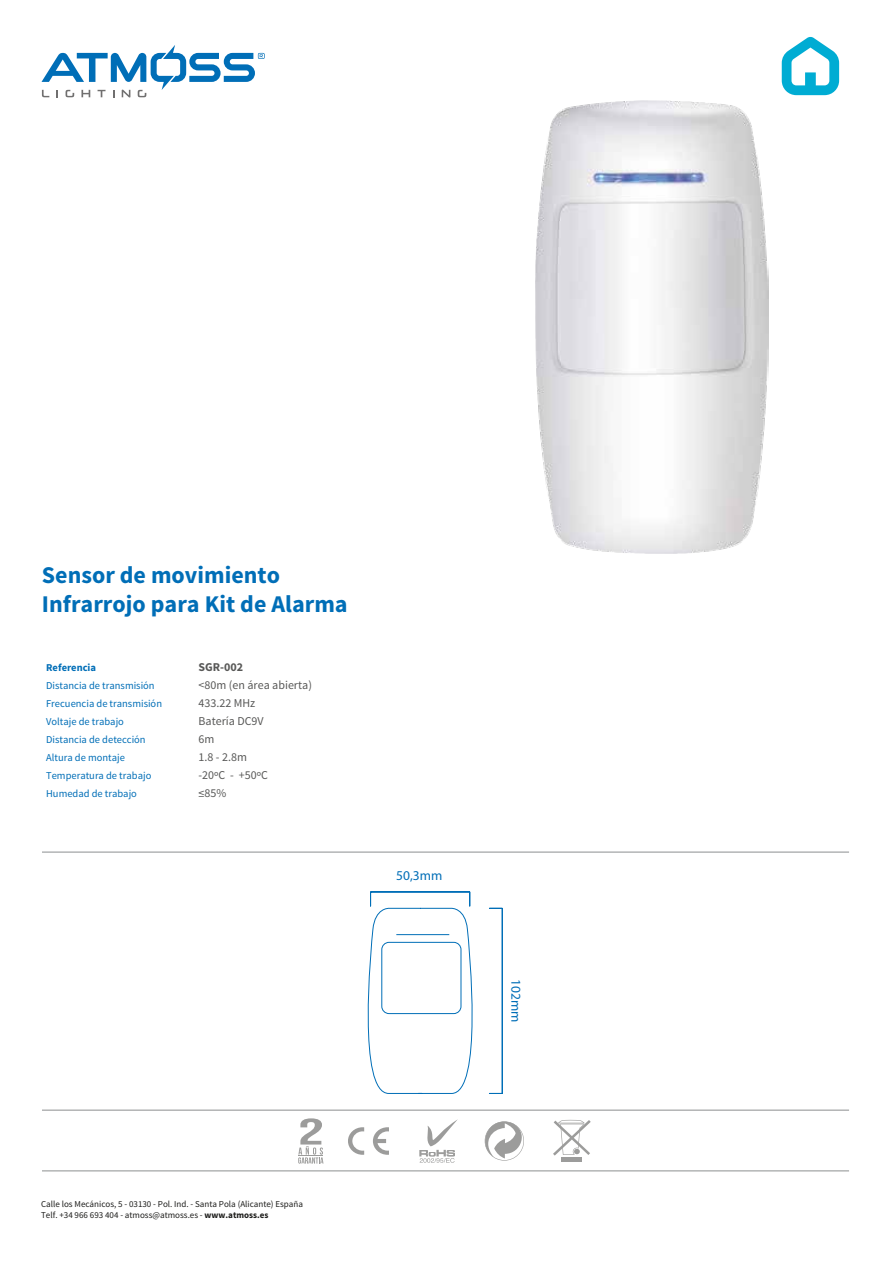
<style>
.page{position:relative;width:893px;height:1263px;background:#fff}
.page>*{position:absolute;margin:0;border:0;box-sizing:border-box;transform-origin:0 0}
.t1{font:700 24px/28.8px "Source Sans Pro";color:#006eb7}
.t2{font:13.5px "Myriad Pro";color:#006eb7}
.t3{font:12px/18px "Source Sans Pro";color:#585857}
.t4{font:700 12px "Source Sans Pro";color:#585857}
.t5{font:10.5px/18px "Source Sans Pro";color:#006eb7}
.t6{font:700 10.5px "Source Sans Pro";color:#006eb7}
.t7{font:9px/10.8px "Source Sans Pro";color:#1d1d1b}
.s1{font-weight:700}
</style>
<div class="page">
<hr style="left:42px;top:1170px;width:807px;height:1px;background:#8c8f90">
<hr style="left:42px;top:1110px;width:807px;height:1px;background:#8c8f90">
<hr style="left:42px;top:852px;width:807px;height:1px;background:#8c8f90">
<svg style="left:419px;top:1119px;width:39px;height:44px"></svg>
<svg style="left:484px;top:1121px;width:40px;height:40px"></svg>
<svg style="left:298px;top:1118px;width:25px;height:46px"></svg>
<div style="left:561px;top:1157px;width:21px;height:5px;background:#9c9c9b"></div>
<svg style="left:553px;top:1120px;width:38px;height:35px"></svg>
<svg style="left:373px;top:1127px;width:16px;height:28px"></svg>
<svg style="left:348px;top:1127px;width:16px;height:28px"></svg>
<img style="left:535px;top:101px;width:233px;height:452px">
<svg style="left:489px;top:908px;width:14px;height:186px"></svg>
<svg style="left:367px;top:891px;width:106px;height:203px"></svg>
<div style="left:381px;top:942px;width:80px;height:72px;border:1px solid #006eb7;border-radius:7px"></div>
<hr style="left:396px;top:934px;width:53px;height:1px;background:#006eb7">
<svg style="left:782px;top:37px;width:57px;height:58px"></svg>
<svg style="left:42px;top:45px;width:223px;height:52px"></svg>
<h1 class="t1" style="left:42px;top:562px;width:307px">Sensor de movimiento<br>Infrarrojo para Kit de Alarma</h1>
<p class="t4" style="left:199px;top:659px;width:46px">SGR-002</p>
<p class="t3" style="left:199px;top:694px;width:71px">433.22 MHz<br>Batería DC9V<br>6m<br>1.8 - 2.8m -20ºC - +50ºC ≤85%</p>
<p class="t6" style="left:46px;top:661px;width:51px">Referencia</p>
<p class="t5" style="left:46px;top:677px;width:117px">Distancia de transmisión<br>Frecuencia de transmisión<br>Voltaje de trabajo<br>Distancia de detección<br>Altura de montaje<br>Temperatura de trabajo<br>Humedad de trabajo</p>
<p class="t3" style="left:199px;top:676px;width:115px">&lt;80m (en área abierta)</p>
<p class="t2" style="left:396px;top:868px;width:48px">50,3mm</p>
<p class="t2" style="left:523px;top:979px;width:45px;rotate:90deg">102mm</p>
<p class="t7" style="left:41px;top:1199px;width:263px">Calle los Mecánicos, 5 - 03130 - Pol. Ind. - Santa Pola (Alicante) España<br>Telf. +34 966 693 404 - atmoss@atmoss.es - <span class="s1">www.atmoss.es</span></p>
</div>
